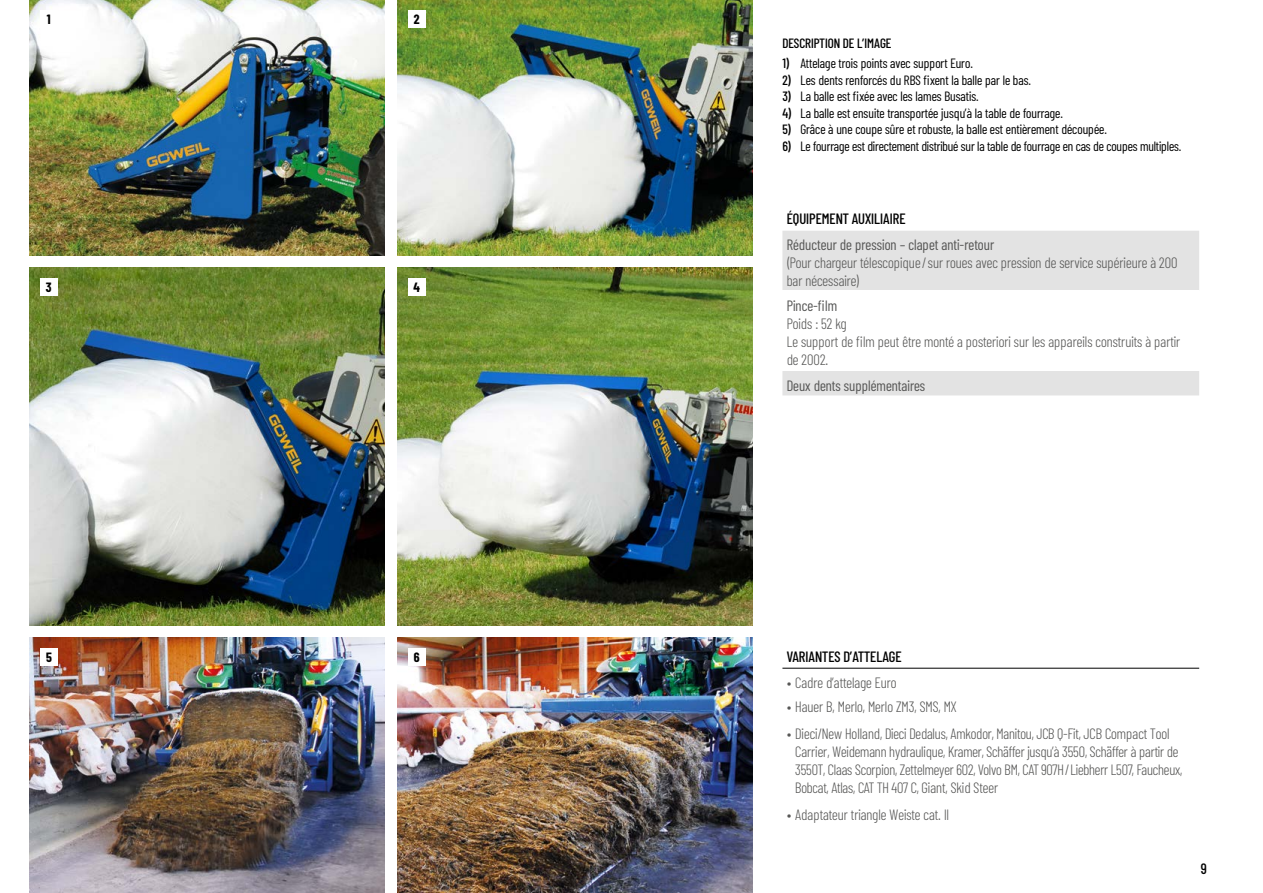
<style>
.page{position:relative;width:1263px;height:893px;background:#fff}
.page>*{position:absolute;margin:0;border:0;box-sizing:border-box;transform-origin:0 0}
.t1{font:300 15px/18px "Barlow Condensed";color:#575756}
.t2{font:15px "Barlow Condensed";color:#575756}
.t3{font:500 15px "Barlow Condensed";color:#000}
.t4{font:13.5px "Barlow Condensed";color:#000}
.t5{font:500 13.5px "Barlow Condensed";color:#000}
.t6{font:700 13.5px "Barlow Condensed";color:#000}
.s1{font-weight:500}
</style>
<div class="page">
<img style="left:30px;top:638px;width:355px;height:255px">
<img style="left:30px;top:268px;width:355px;height:357px">
<img style="left:30px;top:0;width:355px;height:255px">
<img style="left:398px;top:0;width:355px;height:255px">
<div style="left:40px;top:648px;width:17px;height:17px;background:#fff"></div>
<div style="left:40px;top:11px;width:17px;height:17px;background:#fff"></div>
<div style="left:408px;top:11px;width:17px;height:17px;background:#fff"></div>
<div style="left:40px;top:279px;width:17px;height:17px;background:#fff"></div>
<img style="left:398px;top:268px;width:355px;height:357px">
<div style="left:408px;top:279px;width:17px;height:17px;background:#fff"></div>
<img style="left:398px;top:638px;width:355px;height:255px">
<div style="left:408px;top:648px;width:17px;height:17px;background:#fff"></div>
<div style="left:782px;top:231px;width:417px;height:164px;background:#e3e3e3"></div>
<div style="left:782px;top:290px;width:417px;height:81px;background:#fff"></div>
<hr style="left:782px;top:668px;width:417px;height:1px;background:#000">
<p class="t6" style="left:47px;top:10px;width:5px">1</p>
<p class="t6" style="left:414px;top:10px;width:7px">2</p>
<p class="t6" style="left:46px;top:278px;width:7px">3</p>
<p class="t6" style="left:413px;top:278px;width:8px">4</p>
<p class="t6" style="left:46px;top:647px;width:7px">5</p>
<p class="t6" style="left:414px;top:647px;width:7px">6</p>
<p class="t5" style="left:782px;top:33px;width:110px">DESCRIPTION DE L’IMAGE</p>
<p class="t4" style="left:782px;top:54px;width:192px"><span class="s1">1)</span> Attelage trois points avec support Euro.</p>
<p class="t4" style="left:782px;top:70px;width:250px"><span class="s1">2)</span> Les dents renforcés du RBS fixent la balle par le bas.</p>
<p class="t4" style="left:782px;top:87px;width:198px"><span class="s1">3)</span> La balle est fixée avec les lames Busatis.</p>
<p class="t4" style="left:782px;top:103px;width:282px"><span class="s1">4)</span> La balle est ensuite transportée jusqu’à la table de fourrage.</p>
<p class="t4" style="left:782px;top:120px;width:326px"><span class="s1">5)</span> Grâce à une coupe sûre et robuste, la balle est entièrement découpée.</p>
<p class="t4" style="left:782px;top:136px;width:400px"><span class="s1">6)</span> Le fourrage est directement distribué sur la table de fourrage en cas de coupes multiples.</p>
<p class="t3" style="left:787px;top:208px;width:120px">ÉQUIPEMENT AUXILIAIRE</p>
<p class="t2" style="left:787px;top:234px;width:209px">Réducteur de pression – clapet anti-retour</p>
<p class="t1" style="left:787px;top:252px;width:392px">(Pour chargeur télescopique/sur roues avec pression de service supérieure à 200 bar nécessaire)</p>
<p class="t2" style="left:787px;top:295px;width:52px">Pince-film</p>
<p class="t1" style="left:787px;top:314px;width:395px">Poids : 52 kg<br>Le support de film peut être monté a posteriori sur les appareils construits à partir de 2002.</p>
<p class="t2" style="left:787px;top:375px;width:140px">Deux dents supplémentaires</p>
<p class="t3" style="left:787px;top:646px;width:116px">VARIANTES D’ATTELAGE</p>
<p class="t1" style="left:787px;top:672px;width:111px">• Cadre d’attelage Euro</p>
<p class="t1" style="left:787px;top:697px;width:171px">• Hauer B, Merlo, Merlo ZM3, SMS, MX</p>
<p class="t1" style="left:795px;top:724px;width:389px;text-indent:-8px">• Dieci/New Holland, Dieci Dedalus, Amkodor, Manitou, JCB Q-Fit, JCB Compact Tool Carrier, Weidemann hydraulique, Kramer, Schäffer jusqu’à 3550, Schäffer à partir de 3550T, Claas Scorpion, Zettelmeyer 602, Volvo BM, CAT 907H/Liebherr L507, Faucheux, Bobcat, Atlas, CAT TH 407 C, Giant, Skid Steer</p>
<p class="t1" style="left:787px;top:805px;width:164px">• Adaptateur triangle Weiste cat. II</p>
<p class="t3" style="left:1201px;top:858px;width:7px">9</p>
</div>
